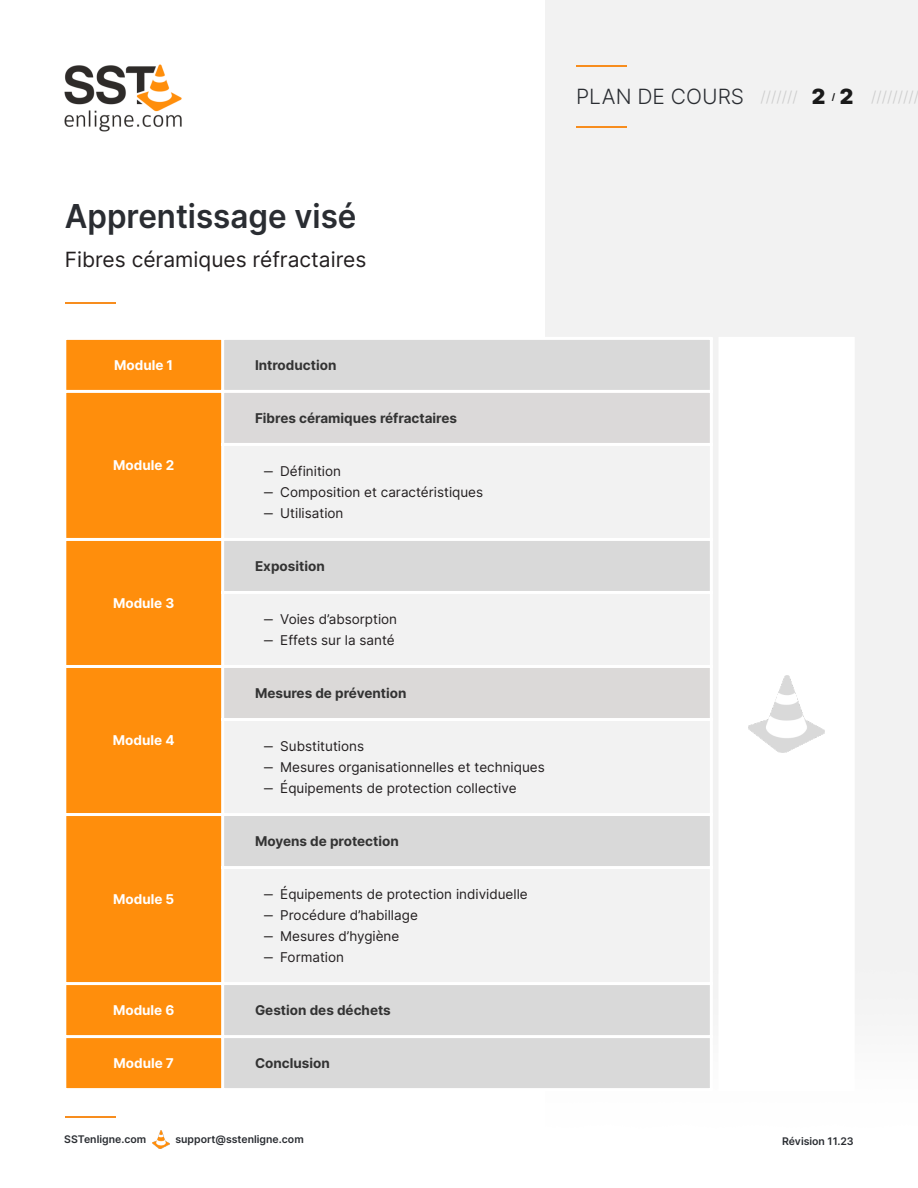
<style>
.page{position:relative;width:918px;height:1188px;background:#fff}
.page>*{position:absolute;margin:0;border:0;box-sizing:border-box;transform-origin:0 0}
.t1{font:600 33px "Inter";color:#2a2d32;scale:.95 1}
.t2{font:21px "Inter";color:#231f20}
.t3{font:300 21px "Inter";color:#2a2d32}
.t4{font:300 15px "Inter";color:#ccc}
.t5{font:13.5px/21px "Inter";color:#231f20}
.t6{font:700 13.5px "Inter";color:#333}
.t7{font:700 13.5px "Inter";color:#fff}
.t8{font:600 10.5px "Inter";color:#2a2d32}
.t9{font:700 9px "Inter";color:#1a1a1a}
.s1{font-weight:900;font-size:21px;color:#1a1a1a}
</style>
<div class="page">
<div style="left:545px;top:0;width:373px;height:1016px;background:#f2f2f2"></div>
<img style="left:64px;top:64px;width:118px;height:68px">
<hr style="left:65px;top:1116px;width:50px;height:1px;background:#f78d1e">
<img style="left:152px;top:1131px;width:18px;height:17px">
<hr style="left:576px;top:65px;width:50px;height:1px;background:#f78d1e">
<hr style="left:576px;top:126px;width:50px;height:1px;background:#f78d1e">
<div style="left:718px;top:337px;width:137px;height:754px;background:#fff"></div>
<hr style="left:65px;top:302px;width:50px;height:2px;background:#f78d1e">
<div style="left:65px;top:338px;width:158px;height:752px;background:#ff8e0c"></div>
<div style="left:224px;top:340px;width:486px;height:50px;background:#d9d9d9"></div>
<div style="left:223px;top:391px;width:488px;height:53px;background:#dbd9d9"></div>
<svg style="left:224px;top:446px;width:486px;height:219px;fill:#f2f2f2"></svg>
<div style="left:223px;top:666px;width:488px;height:54px;background:#dbd9d8"></div>
<div style="left:223px;top:720px;width:488px;height:95px;background:#f2f2f2"></div>
<svg style="left:224px;top:816px;width:486px;height:272px;fill:#d9d9d9"></svg>
<hr style="left:63px;top:338px;width:3px;height:752px;background:#fff">
<hr style="left:221px;top:338px;width:3px;height:752px;background:#fff">
<hr style="left:710px;top:338px;width:3px;height:752px;background:#fff">
<hr style="left:65px;top:337px;width:646px;height:3px;background:#fff">
<hr style="left:65px;top:390px;width:646px;height:3px;background:#fff">
<hr style="left:223px;top:443px;width:488px;height:3px;background:#fff">
<hr style="left:65px;top:538px;width:646px;height:3px;background:#fff">
<hr style="left:223px;top:591px;width:488px;height:3px;background:#fff">
<hr style="left:65px;top:665px;width:646px;height:3px;background:#fff">
<hr style="left:223px;top:718px;width:488px;height:3px;background:#fff">
<hr style="left:65px;top:813px;width:646px;height:3px;background:#fff">
<hr style="left:223px;top:866px;width:488px;height:3px;background:#fff">
<hr style="left:65px;top:982px;width:646px;height:3px;background:#fff">
<hr style="left:65px;top:1035px;width:646px;height:3px;background:#fff">
<hr style="left:65px;top:1088px;width:646px;height:3px;background:#fff">
<img style="left:749px;top:675px;width:75px;height:78px">
<h2 class="t3" style="left:576px;top:84px;width:170px">PLAN DE COURS</h2>
<p class="t4" style="left:761px;top:88px;width:66px">/////// <span class="s1">2</span></p>
<p class="t9" style="left:832px;top:91px;width:5px">/</p>
<p class="t4" style="left:840px;top:88px;width:81px"><span class="s1">2</span> /////////</p>
<h1 class="t1" style="left:65px;top:196px;width:309px">Apprentissage visé</h1>
<h2 class="t2" style="left:65px;top:247px;width:303px">Fibres céramiques réfractaires</h2>
<p class="t7" style="left:114px;top:357px;width:61px">Module 1</p>
<p class="t6" style="left:255px;top:357px;width:83px">Introduction</p>
<p class="t7" style="left:113px;top:457px;width:62px">Module 2</p>
<p class="t7" style="left:113px;top:595px;width:63px">Module 3</p>
<p class="t7" style="left:113px;top:732px;width:63px">Module 4</p>
<p class="t7" style="left:113px;top:891px;width:63px">Module 5</p>
<p class="t6" style="left:255px;top:410px;width:204px">Fibres céramiques réfractaires</p>
<p class="t5" style="left:264px;top:460px;width:221px">‒ Définition<br>‒ Composition et caractéristiques ‒ Utilisation</p>
<p class="t6" style="left:255px;top:558px;width:71px">Exposition</p>
<p class="t5" style="left:264px;top:608px;width:135px">‒ Voies d’absorption ‒ Effets sur la santé</p>
<p class="t6" style="left:255px;top:685px;width:153px">Mesures de prévention</p>
<p class="t5" style="left:264px;top:736px;width:282px">‒ Substitutions<br>‒ Mesures organisationnelles et techniques ‒ Équipements de protection collective</p>
<p class="t6" style="left:255px;top:833px;width:145px">Moyens de protection</p>
<p class="t5" style="left:264px;top:884px;width:265px">‒ Équipements de protection individuelle ‒ Procédure d’habillage<br>‒ Mesures d’hygiène<br>‒ Formation</p>
<p class="t7" style="left:113px;top:1002px;width:63px">Module 6</p>
<p class="t6" style="left:255px;top:1002px;width:137px">Gestion des déchets</p>
<p class="t7" style="left:113px;top:1055px;width:62px">Module 7</p>
<p class="t6" style="left:255px;top:1055px;width:76px">Conclusion</p>
<p class="t8" style="left:64px;top:1132px;width:83px">SSTenligne.com</p>
<p class="t8" style="left:175px;top:1132px;width:130px">support@sstenligne.com</p>
<p class="t8" style="left:782px;top:1135px;width:73px">Révision 11.23</p>
</div>
